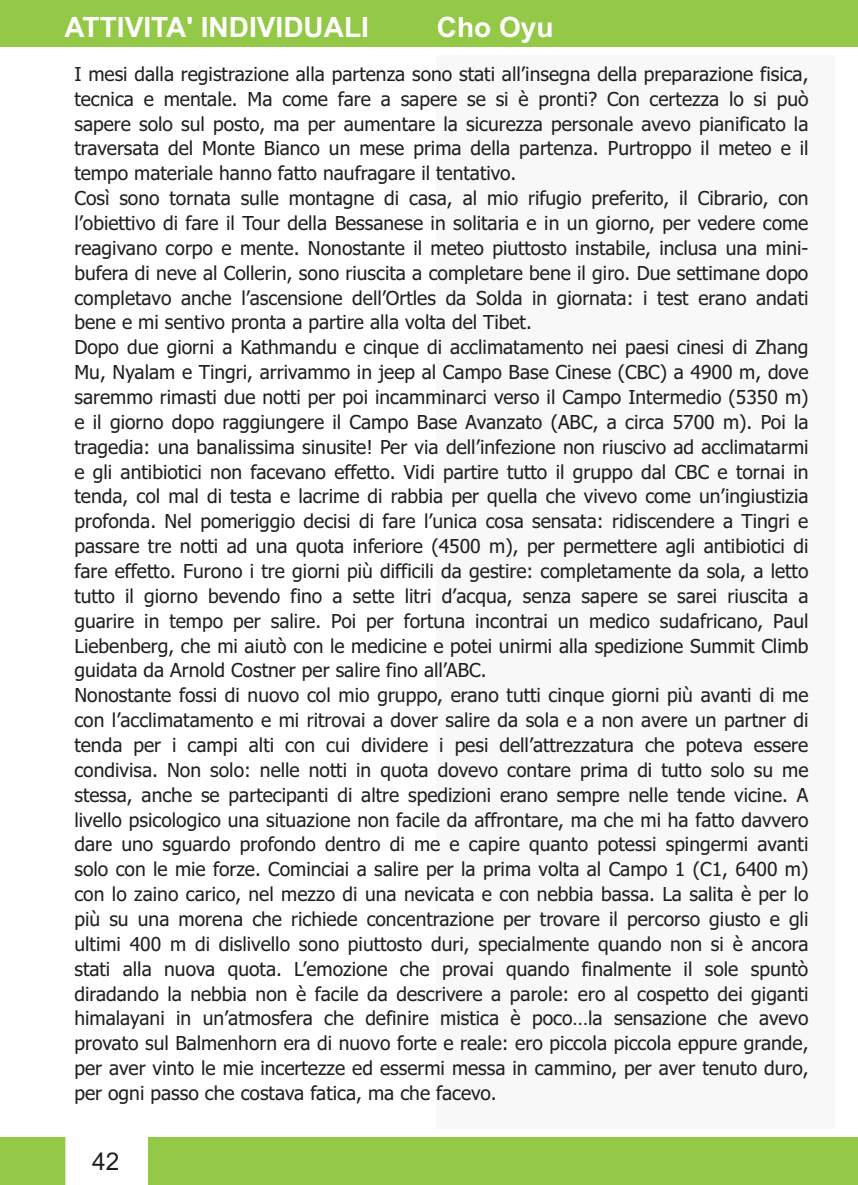
<style>
.page{position:relative;width:858px;height:1185px;background:#fff}
.page>*{position:absolute;margin:0;border:0;box-sizing:border-box;transform-origin:0 0}
.t1{font:700 28px "Arial";color:#fff}
.t2{font:24.5px "Arial";color:#231f20}
.t3{font:19.25px/24.8px "Tahoma";color:#231f20}
</style>
<div class="page">
<div style="left:0;top:1137px;width:65px;height:48px;background:#94c947"></div>
<div style="left:0;top:0;width:858px;height:46px;background:#94c947"></div>
<div style="left:437px;top:56px;width:396px;height:1072px;background:#f8f8f9"></div>
<div style="left:148px;top:1137px;width:710px;height:48px;background:#94c947"></div>
<h1 class="t1" style="left:437px;top:17px;width:118px">Cho Oyu</h1>
<h1 class="t1" style="left:64px;top:17px;width:306px">ATTIVITA' INDIVIDUALI</h1>
<p class="t3" style="left:74px;top:63px;width:735px">I mesi dalla registrazione alla partenza sono stati all’insegna della preparazione fisica, tecnica e mentale. Ma come fare a sapere se si è pronti? Con certezza lo si può sapere solo sul posto, ma per aumentare la sicurezza personale avevo pianificato la traversata del Monte Bianco un mese prima della partenza. Purtroppo il meteo e il tempo materiale hanno fatto naufragare il tentativo.<br>Così sono tornata sulle montagne di casa, al mio rifugio preferito, il Cibrario, con l’obiettivo di fare il Tour della Bessanese in solitaria e in un giorno, per vedere come reagivano corpo e mente. Nonostante il meteo piuttosto instabile, inclusa una mini&shy;bufera di neve al Collerin, sono riuscita a completare bene il giro. Due settimane dopo completavo anche l’ascensione dell’Ortles da Solda in giornata: i test erano andati bene e mi sentivo pronta a partire alla volta del Tibet.<br>Dopo due giorni a Kathmandu e cinque di acclimatamento nei paesi cinesi di Zhang Mu, Nyalam e Tingri, arrivammo in jeep al Campo Base Cinese (CBC) a 4900 m, dove saremmo rimasti due notti per poi incamminarci verso il Campo Intermedio (5350 m) e il giorno dopo raggiungere il Campo Base Avanzato (ABC, a circa 5700 m). Poi la tragedia: una banalissima sinusite! Per via dell’infezione non riuscivo ad acclimatarmi e gli antibiotici non facevano effetto. Vidi partire tutto il gruppo dal CBC e tornai in tenda, col mal di testa e lacrime di rabbia per quella che vivevo come un’ingiustizia profonda. Nel pomeriggio decisi di fare l’unica cosa sensata: ridiscendere a Tingri e passare tre notti ad una quota inferiore (4500 m), per permettere agli antibiotici di fare effetto. Furono i tre giorni più difficili da gestire: completamente da sola, a letto tutto il giorno bevendo fino a sette litri d’acqua, senza sapere se sarei riuscita a guarire in tempo per salire. Poi per fortuna incontrai un medico sudafricano, Paul Liebenberg, che mi aiutò con le medicine e potei unirmi alla spedizione Summit Climb guidata da Arnold Costner per salire fino all’ABC.<br>Nonostante fossi di nuovo col mio gruppo, erano tutti cinque giorni più avanti di me con l’acclimatamento e mi ritrovai a dover salire da sola e a non avere un partner di tenda per i campi alti con cui dividere i pesi dell’attrezzatura che poteva essere condivisa. Non solo: nelle notti in quota dovevo contare prima di tutto solo su me stessa, anche se partecipanti di altre spedizioni erano sempre nelle tende vicine. A livello psicologico una situazione non facile da affrontare, ma che mi ha fatto davvero dare uno sguardo profondo dentro di me e capire quanto potessi spingermi avanti solo con le mie forze. Cominciai a salire per la prima volta al Campo 1 (C1, 6400 m) con lo zaino carico, nel mezzo di una nevicata e con nebbia bassa. La salita è per lo più su una morena che richiede concentrazione per trovare il percorso giusto e gli ultimi 400 m di dislivello sono piuttosto duri, specialmente quando non si è ancora stati alla nuova quota. L’emozione che provai quando finalmente il sole spuntò diradando la nebbia non è facile da descrivere a parole: ero al cospetto dei giganti himalayani in un’atmosfera che definire mistica è poco…la sensazione che avevo provato sul Balmenhorn era di nuovo forte e reale: ero piccola piccola eppure grande, per aver vinto le mie incertezze ed essermi messa in cammino, per aver tenuto duro, per ogni passo che costava fatica, ma che facevo.</p>
<p class="t2" style="left:92px;top:1153px;width:29px">42</p>
</div>
